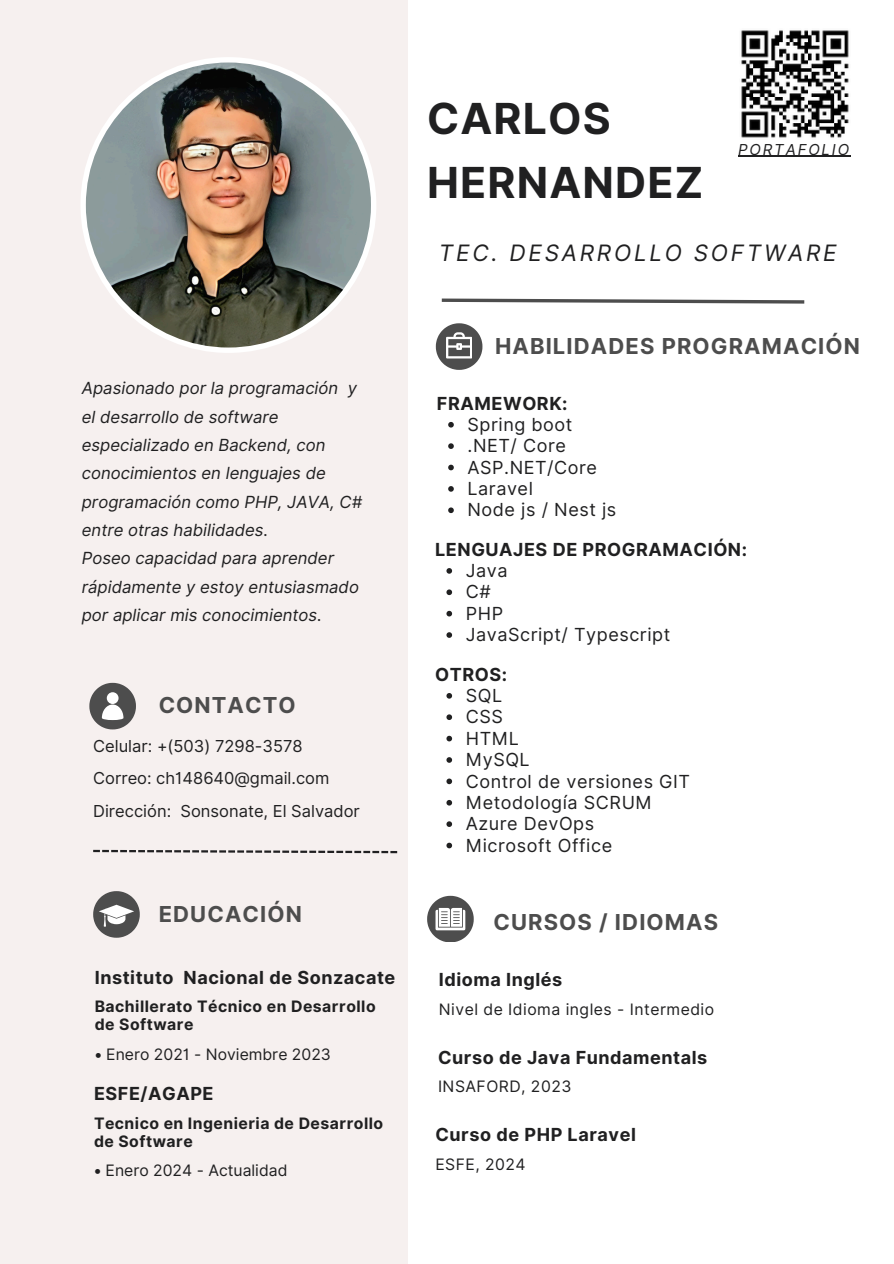
<style>
.page{position:relative;width:894px;height:1264px;background:#fff}
.page>*{position:absolute;margin:0;border:0;box-sizing:border-box;transform-origin:0 0}
.t1{font:700 42.75px/64.2px "Inter";letter-spacing:.025em;color:#202021}
.t2{font:italic 22.65px "Inter";letter-spacing:.12em;color:#202021}
.t3{font:700 21.9px "Inter";letter-spacing:.05em;color:#4d4d4d}
.t4{font:18px "Inter";letter-spacing:.03em;color:#202021}
.t5{font:700 18px "Inter";letter-spacing:.03em;color:#202021}
.t6{font:italic 16.65px/28.3px "Inter";color:#202021}
.t7{font:16.5px/32.7px "Inter";color:#202021}
.t8{font:700 15.75px/18px "Inter";letter-spacing:.03em;color:#202021}
.t9{font:15.75px "Inter";letter-spacing:.03em;color:#202021}
.t10{font:15.75px "Inter";color:#202021}
.t11{font:italic 15px "Inter";letter-spacing:.12em;color:#202021}
</style>
<div class="page">
<div style="left:0;top:0;width:408px;height:1263px;background:#f6f0ef"></div>
<svg style="left:93px;top:849px;width:304px;height:4px"></svg>
<img style="left:81px;top:57px;width:295px;height:296px">
<svg style="left:435px;top:323px;width:47px;height:46px"></svg>
<svg style="left:93px;top:891px;width:47px;height:46px"></svg>
<svg style="left:89px;top:683px;width:47px;height:46px"></svg>
<svg style="left:441px;top:298px;width:364px;height:6px"></svg>
<svg style="left:427px;top:895px;width:46px;height:47px"></svg>
<img style="left:727px;top:17px;width:134px;height:134px;border-radius:19px">
<svg style="left:448px;top:422px;width:5px;height:5px"></svg>
<svg style="left:448px;top:443px;width:5px;height:6px"></svg>
<svg style="left:448px;top:464px;width:5px;height:6px"></svg>
<svg style="left:448px;top:486px;width:5px;height:5px"></svg>
<svg style="left:448px;top:507px;width:5px;height:6px"></svg>
<svg style="left:446px;top:568px;width:6px;height:5px"></svg>
<svg style="left:446px;top:589px;width:6px;height:6px"></svg>
<svg style="left:446px;top:611px;width:6px;height:5px"></svg>
<svg style="left:446px;top:632px;width:6px;height:6px"></svg>
<svg style="left:446px;top:693px;width:6px;height:5px"></svg>
<svg style="left:446px;top:714px;width:6px;height:6px"></svg>
<svg style="left:446px;top:735px;width:6px;height:6px"></svg>
<svg style="left:446px;top:757px;width:6px;height:5px"></svg>
<svg style="left:446px;top:778px;width:6px;height:6px"></svg>
<svg style="left:446px;top:800px;width:6px;height:5px"></svg>
<svg style="left:446px;top:821px;width:6px;height:6px"></svg>
<svg style="left:446px;top:842px;width:6px;height:6px"></svg>
<hr style="left:737px;top:156px;width:113px;height:1px;background:#202021">
<h5 class="t6" style="left:82px;top:374px;width:282px">Apasionado por la programación y el desarrollo de software especializado en Backend, con conocimientos en lenguajes de programación como PHP, JAVA, C# entre otras habilidades.<br>Poseo capacidad para aprender rápidamente y estoy entusiasmado por aplicar mis conocimientos.</h5>
<p class="t3" style="left:159px;top:692px;width:138px">CONTACTO</p>
<p class="t7" style="left:93px;top:729px;width:268px">Celular: +(503) 7298-3578<br>Correo: ch148640@gmail.com<br>Dirección: Sonsonate, El Salvador</p>
<p class="t3" style="left:159px;top:900px;width:145px">EDUCACIÓN</p>
<p class="t5" style="left:95px;top:966px;width:302px">Instituto Nacional de Sonzacate</p>
<p class="t8" style="left:95px;top:997px;width:282px">Bachillerato Técnico en Desarrollo de Software</p>
<h3 class="t10" style="left:95px;top:1045px;width:237px">• Enero 2021 - Noviembre 2023</h3>
<p class="t5" style="left:94px;top:1082px;width:121px">ESFE/AGAPE</p>
<p class="t8" style="left:94px;top:1113px;width:290px">Tecnico en Ingenieria de Desarrollo de Software</p>
<p class="t10" style="left:94px;top:1161px;width:195px">• Enero 2024 - Actualidad</p>
<p class="t1" style="left:427px;top:86px;width:277px">CARLOS<br>HERNANDEZ</p>
<p class="t11" style="left:737px;top:140px;width:113px">PORTAFOLIO</p>
<p class="t2" style="left:439px;top:239px;width:399px">TEC. DESARROLLO SOFTWARE</p>
<p class="t3" style="left:495px;top:333px;width:366px">HABILIDADES PROGRAMACIÓN</p>
<p class="t5" style="left:437px;top:392px;width:132px">FRAMEWORK:</p>
<h4 class="t4" style="left:467px;top:413px;width:106px">Spring boot</h4>
<p class="t4" style="left:467px;top:435px;width:100px">.NET/ Core</p>
<p class="t4" style="left:467px;top:456px;width:131px">ASP.NET/Core</p>
<p class="t4" style="left:467px;top:478px;width:67px">Laravel</p>
<h1 class="t4" style="left:467px;top:499px;width:150px">Node js / Nest js</h1>
<p class="t5" style="left:435px;top:538px;width:313px">LENGUAJES DE PROGRAMACIÓN:</p>
<p class="t4" style="left:465px;top:560px;width:43px">Java</p>
<h4 class="t4" style="left:465px;top:581px;width:26px">C#</h4>
<p class="t4" style="left:465px;top:602px;width:39px">PHP</p>
<p class="t4" style="left:465px;top:624px;width:206px">JavaScript/ Typescript</p>
<p class="t5" style="left:435px;top:663px;width:73px">OTROS:</p>
<p class="t4" style="left:465px;top:684px;width:38px">SQL</p>
<h4 class="t4" style="left:465px;top:706px;width:39px">CSS</h4>
<p class="t4" style="left:465px;top:727px;width:55px">HTML</p>
<p class="t4" style="left:465px;top:749px;width:65px">MySQL</p>
<p class="t4" style="left:465px;top:770px;width:226px">Control de versiones GIT</p>
<p class="t4" style="left:465px;top:791px;width:188px">Metodología SCRUM</p>
<p class="t4" style="left:465px;top:813px;width:130px">Azure DevOps</p>
<p class="t4" style="left:465px;top:834px;width:148px">Microsoft Office</p>
<p class="t3" style="left:493px;top:908px;width:226px">CURSOS / IDIOMAS</p>
<p class="t5" style="left:439px;top:969px;width:125px">Idioma Inglés</p>
<h4 class="t9" style="left:439px;top:999px;width:277px">Nivel de Idioma ingles - Intermedio</h4>
<p class="t5" style="left:438px;top:1046px;width:271px">Curso de Java Fundamentals</p>
<p class="t9" style="left:438px;top:1077px;width:135px">INSAFORD, 2023</p>
<p class="t5" style="left:435px;top:1123px;width:202px">Curso de PHP Laravel</p>
<p class="t9" style="left:435px;top:1154px;width:92px">ESFE, 2024</p>
</div>
